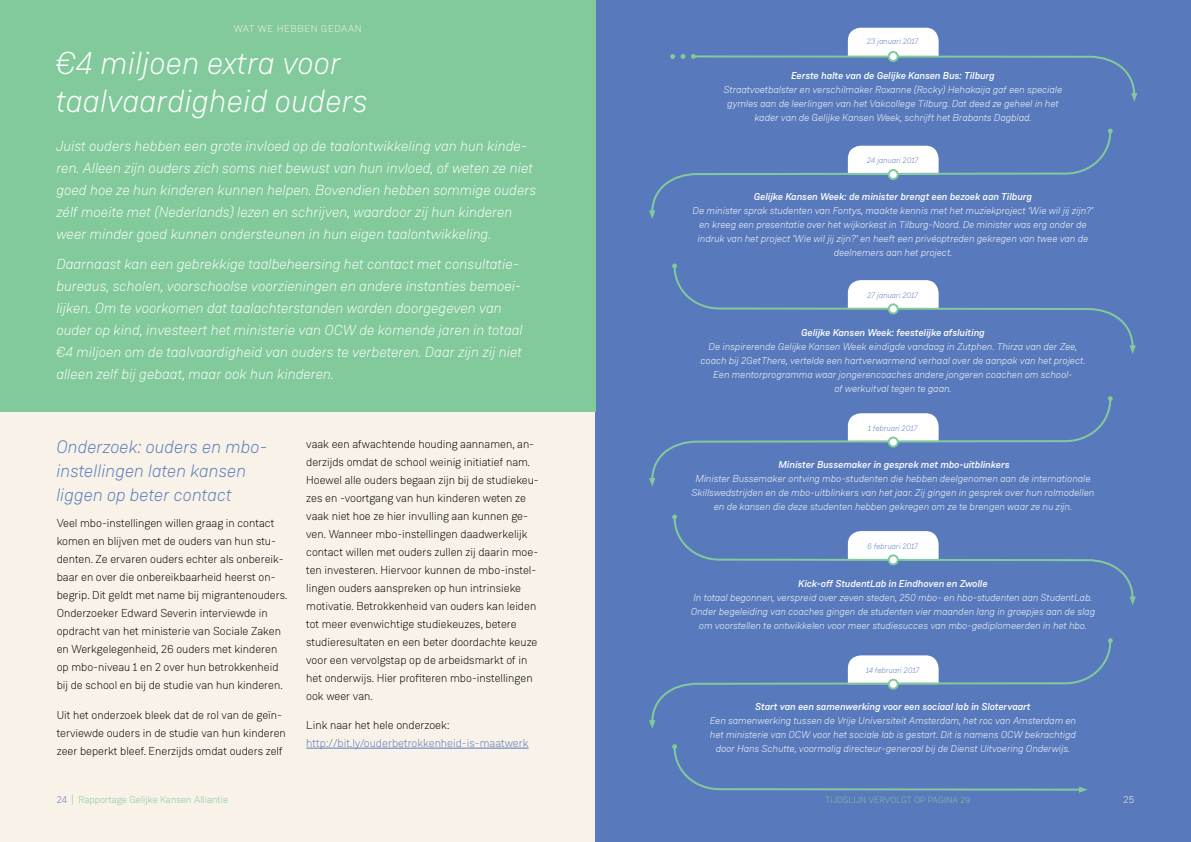
<style>
.page{position:relative;width:1191px;height:842px;background:#fff}
.page>*{position:absolute;margin:0;border:0;box-sizing:border-box;transform-origin:0 0}
.t1{font:italic 300 32px/38px "Weissenhof Grotesk";color:#fff}
.t2{font:italic 300 18px/24px "Weissenhof Grotesk";color:#587abc}
.t3{font:italic 300 14.5px/22px "Weissenhof Grotesk";color:#fff}
.t4{font:300 11.5px/18px "Weissenhof Grotesk";color:#000}
.t5{font:300 11.5px "Weissenhof Grotesk";color:#587abc}
.t6{font:italic 300 10px/14px "Weissenhof Grotesk";color:#fff;text-align:center}
.t7{font:italic 500 10px "Weissenhof Grotesk";color:#fff}
.t8{font:300 10px "Weissenhof Grotesk";color:#82ca9c}
.t9{font:300 10px "Weissenhof Grotesk";letter-spacing:.06em;color:#f8f2e8}
.t10{font:300 9px "Weissenhof Grotesk";letter-spacing:.01em;color:#82ca9c}
.t11{font:italic 300 8px "Weissenhof Grotesk";color:#587abc}
.s1{color:#587abc}
</style>
<div class="page">
<div style="left:0;top:0;width:595px;height:842px;background:#f8f2e8"></div>
<div style="left:595px;top:0;width:596px;height:842px;background:#587abc"></div>
<hr style="left:306px;top:748px;width:222px;height:1px;background:#587abc">
<div style="left:0;top:0;width:595px;height:411px;background:#82ca9c"></div>
<svg style="left:649px;top:129px;width:463px;height:90px"></svg>
<svg style="left:651px;top:401px;width:461px;height:78px"></svg>
<svg style="left:649px;top:478px;width:6px;height:9px"></svg>
<svg style="left:1108px;top:396px;width:4px;height:5px"></svg>
<svg style="left:649px;top:638px;width:463px;height:91px"></svg>
<svg style="left:672px;top:263px;width:463px;height:91px"></svg>
<svg style="left:672px;top:515px;width:463px;height:90px"></svg>
<svg style="left:672px;top:744px;width:415px;height:49px"></svg>
<svg style="left:691px;top:28px;width:446px;height:74px"></svg>
<div style="left:888px;top:52px;width:9px;height:9px;background:#fff;border-radius:50%"></div>
<div style="left:887px;top:51px;width:11px;height:11px;border:2px solid #82ca9c;border-radius:50%"></div>
<div style="left:888px;top:304px;width:9px;height:9px;background:#fff;border-radius:50%"></div>
<div style="left:887px;top:303px;width:11px;height:11px;border:2px solid #82ca9c;border-radius:50%"></div>
<div style="left:888px;top:170px;width:9px;height:9px;background:#fff;border-radius:50%"></div>
<div style="left:887px;top:169px;width:11px;height:11px;border:2px solid #82ca9c;border-radius:50%"></div>
<svg style="left:888px;top:437px;width:9px;height:10px"></svg>
<div style="left:887px;top:436px;width:11px;height:12px;border:2px solid #82ca9c;border-radius:50%"></div>
<div style="left:888px;top:680px;width:9px;height:9px;background:#fff;border-radius:50%"></div>
<div style="left:887px;top:679px;width:11px;height:11px;border:2px solid #82ca9c;border-radius:50%"></div>
<svg style="left:670px;top:54px;width:15px;height:5px"></svg>
<div style="left:888px;top:555px;width:9px;height:9px;background:#fff;border-radius:50%"></div>
<div style="left:887px;top:554px;width:11px;height:11px;border:2px solid #82ca9c;border-radius:50%"></div>
<p class="t9" style="left:234px;top:23px;width:130px">WAT WE HEBBEN GEDAAN</p>
<h1 class="t1" style="left:57px;top:43px;width:313px">€4 miljoen extra voor taalvaardigheid ouders</h1>
<p class="t3" style="left:57px;top:135px;width:481px">Juist ouders hebben een grote invloed op de taalontwikkeling van hun kinde&shy;ren. Alleen zijn ouders zich soms niet bewust van hun invloed, of weten ze niet goed hoe ze hun kinderen kunnen helpen. Bovendien hebben sommige ouders zélf moeite met (Nederlands) lezen en schrijven, waardoor zij hun kinderen weer minder goed kunnen ondersteunen in hun eigen taalontwikkeling.</p>
<p class="t3" style="left:57px;top:253px;width:468px">Daarnaast kan een gebrekkige taalbeheersing het contact met consultatie&shy;bureaus, scholen, voorschoolse voorzieningen en andere instanties bemoei&shy;lijken. Om te voorkomen dat taalachterstanden worden doorgegeven van ouder op kind, investeert het ministerie van OCW de komende jaren in totaal €4 miljoen om de taalvaardigheid van ouders te verbeteren. Daar zijn zij niet alleen zelf bij gebaat, maar ook hun kinderen.</p>
<h2 class="t2" style="left:57px;top:434px;width:212px">Onderzoek: ouders en mbo&shy;instellingen laten kansen liggen op beter contact</h2>
<p class="t4" style="left:57px;top:514px;width:232px">Veel mbo-instellingen willen graag in contact komen en blijven met de ouders van hun stu&shy;denten. Ze ervaren ouders echter als onbereik&shy;baar en over die onbereikbaarheid heerst on&shy;begrip. Dit geldt met name bij migrantenouders.<br>Onderzoeker Edward Severin interviewde in opdracht van het ministerie van Sociale Zaken en Werkgelegenheid, 26 ouders met kinderen op mbo-niveau 1 en 2 over hun betrokkenheid bij de school en bij de studie van hun kinderen.</p>
<p class="t4" style="left:57px;top:705px;width:231px">Uit het onderzoek bleek dat de rol van de geïn&shy;terviewde ouders in de studie van hun kinderen zeer beperkt bleef. Enerzijds omdat ouders zelf</p>
<p class="t8" style="left:57px;top:794px;width:173px"><span class="s1">24</span> | Rapportage Gelijke Kansen Alliantie</p>
<p class="t4" style="left:306px;top:435px;width:234px">vaak een afwachtende houding aannamen, an&shy;derzijds omdat de school weinig initiatief nam.<br>Hoewel alle ouders begaan zijn bij de studiekeu&shy;zes en -voortgang van hun kinderen weten ze vaak niet hoe ze hier invulling aan kunnen ge&shy;ven. Wanneer mbo-instellingen daadwerkelijk contact willen met ouders zullen zij daarin moe&shy;ten investeren. Hiervoor kunnen de mbo-instel&shy;lingen ouders aanspreken op hun intrinsieke motivatie. Betrokkenheid van ouders kan leiden tot meer evenwichtige studiekeuzes, betere studieresultaten en een beter doordachte keuze voor een vervolgstap op de arbeidsmarkt of in het onderwijs. Hier profiteren mbo-instellingen ook weer van.</p>
<p class="t4" style="left:306px;top:716px;width:145px">Link naar het hele onderzoek:</p>
<p class="t5" style="left:306px;top:736px;width:224px">http://bit.ly/ouderbetrokkenheid-is-maatwerk</p>
<p class="t11" style="left:867px;top:37px;width:53px">23 januari 2017</p>
<p class="t7" style="left:791px;top:69px;width:205px">Eerste halte van de Gelijke Kansen Bus: Tilburg</p>
<p class="t6" style="left:724px;top:82px;width:340px">Straatvoetbalster en verschilmaker Roxanne (Rocky) Hehakaija gaf een speciale gymles aan de leerlingen van het Vakcollege Tilburg. Dat deed ze geheel in het kader van de Gelijke Kansen Week, schrijft het Brabants Dagblad.</p>
<p class="t11" style="left:867px;top:156px;width:53px">24 januari 2017</p>
<p class="t7" style="left:754px;top:190px;width:279px">Gelijke Kansen Week: de minister brengt een bezoek aan Tilburg</p>
<p class="t6" style="left:693px;top:203px;width:402px">De minister sprak studenten van Fontys, maakte kennis met het muziekproject ‘Wie wil jij zijn?’ en kreeg een presentatie over het wijkorkest in Tilburg-Noord. De minister was erg onder de indruk van het project ‘Wie wil jij zijn?’ en heeft een privéoptreden gekregen van twee van de deelnemers aan het project.</p>
<p class="t11" style="left:867px;top:290px;width:52px">27 januari 2017</p>
<p class="t7" style="left:801px;top:326px;width:185px">Gelijke Kansen Week: feestelijke afsluiting</p>
<p class="t6" style="left:701px;top:339px;width:386px">De inspirerende Gelijke Kansen Week eindigde vandaag in Zutphen. Thirza van der Zee, coach bij 2GetThere, vertelde een hartverwarmend verhaal over de aanpak van het project.<br>Een mentorprogramma waar jongerencoaches andere jongeren coachen om school-<br>of werkuitval tegen te gaan.</p>
<p class="t11" style="left:868px;top:423px;width:51px">1 februari 2017</p>
<p class="t7" style="left:779px;top:458px;width:232px">Minister Bussemaker in gesprek met mbo-uitblinkers</p>
<p class="t6" style="left:692px;top:471px;width:404px">Minister Bussemaker ontving mbo-studenten die hebben deelgenomen aan de internationale<br>Skillswedstrijden en de mbo-uitblinkers van het jaar. Zij gingen in gesprek over hun rolmodellen en de kansen die deze studenten hebben gekregen om ze te brengen waar ze nu zijn.</p>
<p class="t11" style="left:867px;top:541px;width:52px">6 februari 2017</p>
<p class="t7" style="left:798px;top:577px;width:191px">Kick-off StudentLab in Eindhoven en Zwolle</p>
<p class="t6" style="left:691px;top:590px;width:406px">In totaal begonnen, verspreid over zeven steden, 250 mbo- en hbo-studenten aan StudentLab.<br>Onder begeleiding van coaches gingen de studenten vier maanden lang in groepjes aan de slag om voorstellen te ontwikkelen voor meer studiesucces van mbo-gediplomeerden in het hbo.</p>
<p class="t11" style="left:866px;top:665px;width:55px">14 februari 2017</p>
<p class="t7" style="left:755px;top:700px;width:277px">Start van een samenwerking voor een sociaal lab in Slotervaart</p>
<p class="t6" style="left:710px;top:713px;width:368px">Een samenwerking tussen de Vrije Universiteit Amsterdam, het roc van Amsterdam en het ministerie van OCW voor het sociale lab is gestart. Dit is namens OCW bekrachtigd door Hans Schutte, voormalig directeur-generaal bij de Dienst Uitvoering Onderwijs.</p>
<p class="t10" style="left:825px;top:795px;width:147px">TIJDSLIJN VERVOLGT OP PAGINA 29</p>
<p class="t9" style="left:1123px;top:794px;width:12px">25</p>
</div>
